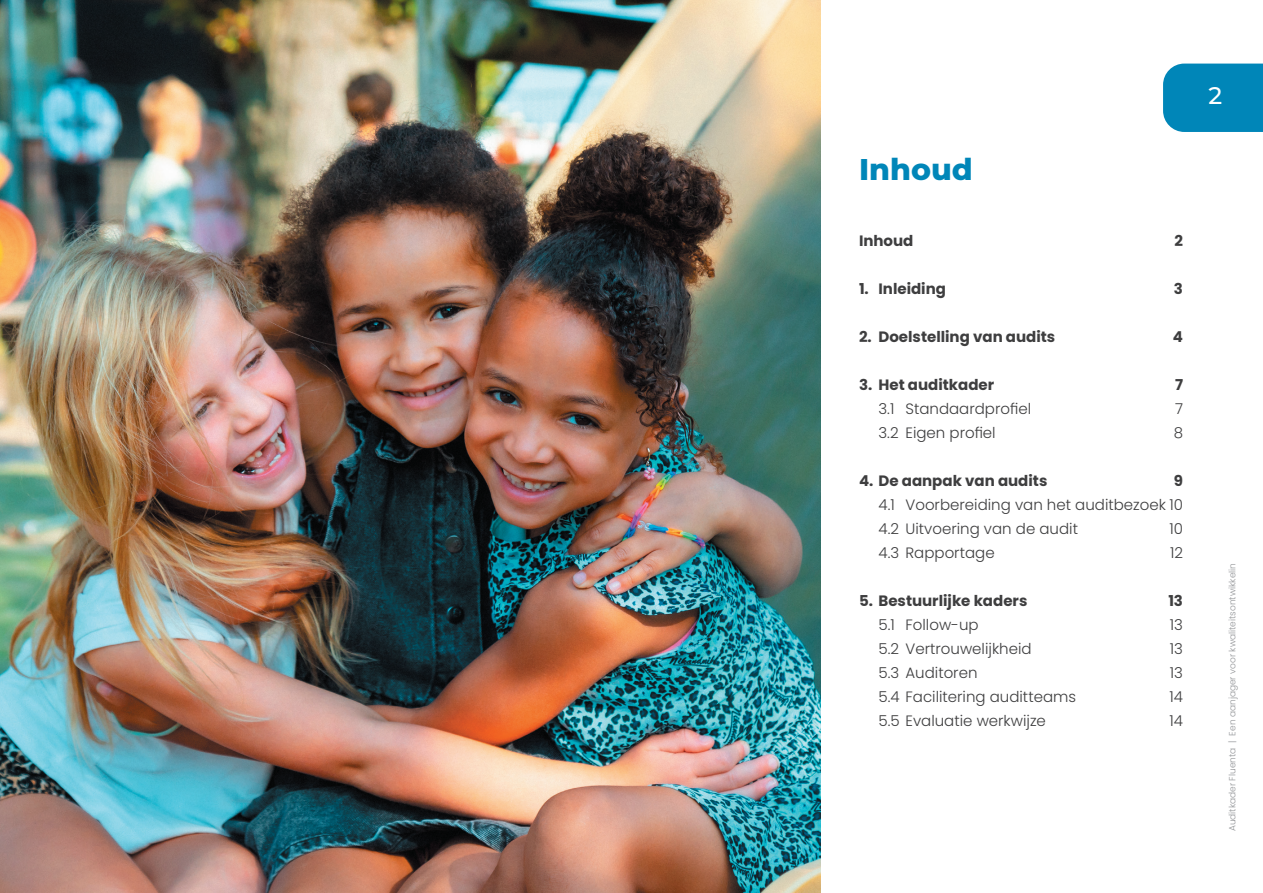
<style>
.page{position:relative;width:1263px;height:893px;background:#fff}
.page>*{position:absolute;margin:0;border:0;box-sizing:border-box;transform-origin:0 0}
.t1{font:800 30px "Montserrat";color:#0086b8}
.t2{font:500 24px "Montserrat";color:#fff}
.t3{font:300 15px/24px "Poppins";color:#3e3e3f}
.t4{font:700 15px "Poppins";color:#3e3e3f}
.t5{font:300 9px "Poppins";color:#939598}
</style>
<div class="page">
<div style="left:1163px;top:64px;width:100px;height:68px;background:#0086b8"></div>
<img style="left:0;top:0;width:821px;height:893px">
<h1 class="t1" style="left:859px;top:147px;width:115px">Inhoud</h1>
<p class="t4" style="left:859px;top:232px;width:56px">Inhoud</p>
<p class="t4" style="left:1174px;top:232px;width:10px">2</p>
<p class="t4" style="left:859px;top:280px;width:89px">1. Inleiding</p>
<p class="t4" style="left:1174px;top:280px;width:11px">3</p>
<p class="t4" style="left:859px;top:328px;width:198px">2. Doelstelling van audits</p>
<p class="t4" style="left:1173px;top:328px;width:12px">4</p>
<p class="t4" style="left:859px;top:376px;width:137px">3. Het auditkader</p>
<p class="t4" style="left:1175px;top:376px;width:10px">7</p>
<p class="t3" style="left:878px;top:397px;width:154px">3.1 Standaardprofiel</p>
<p class="t3" style="left:1175px;top:397px;width:9px">7</p>
<p class="t3" style="left:878px;top:421px;width:119px">3.2 Eigen profiel</p>
<p class="t3" style="left:1174px;top:421px;width:11px">8</p>
<p class="t4" style="left:859px;top:472px;width:190px">4. De aanpak van audits</p>
<p class="t4" style="left:1174px;top:472px;width:11px">9</p>
<p class="t3" style="left:878px;top:493px;width:306px">4.1 Voorbereiding van het auditbezoek 10<br>4.2 Uitvoering van de audit</p>
<p class="t3" style="left:1169px;top:517px;width:15px">10</p>
<p class="t3" style="left:878px;top:541px;width:118px">4.3 Rapportage</p>
<p class="t3" style="left:1170px;top:541px;width:14px">12</p>
<p class="t4" style="left:859px;top:592px;width:170px">5. Bestuurlijke kaders</p>
<p class="t4" style="left:1168px;top:592px;width:16px">13</p>
<p class="t3" style="left:878px;top:613px;width:102px">5.1 Follow-up</p>
<p class="t3" style="left:1170px;top:613px;width:15px">13</p>
<p class="t3" style="left:878px;top:637px;width:155px">5.2 Vertrouwelijkheid</p>
<p class="t3" style="left:1170px;top:637px;width:15px">13</p>
<p class="t3" style="left:878px;top:661px;width:101px">5.3 Auditoren</p>
<p class="t3" style="left:1170px;top:661px;width:15px">13</p>
<p class="t3" style="left:878px;top:685px;width:199px">5.4 Facilitering auditteams</p>
<p class="t3" style="left:1169px;top:685px;width:15px">14</p>
<p class="t3" style="left:878px;top:709px;width:169px">5.5 Evaluatie werkwijze</p>
<p class="t3" style="left:1169px;top:709px;width:15px">14</p>
<h2 class="t2" style="left:1208px;top:78px;width:15px">2</h2>
<p class="t5" style="left:1227px;top:831px;width:270px;rotate:-90deg">Auditkader Fluenta | Een aanjager voor kwaliteitsontwikkelin</p>
</div>
